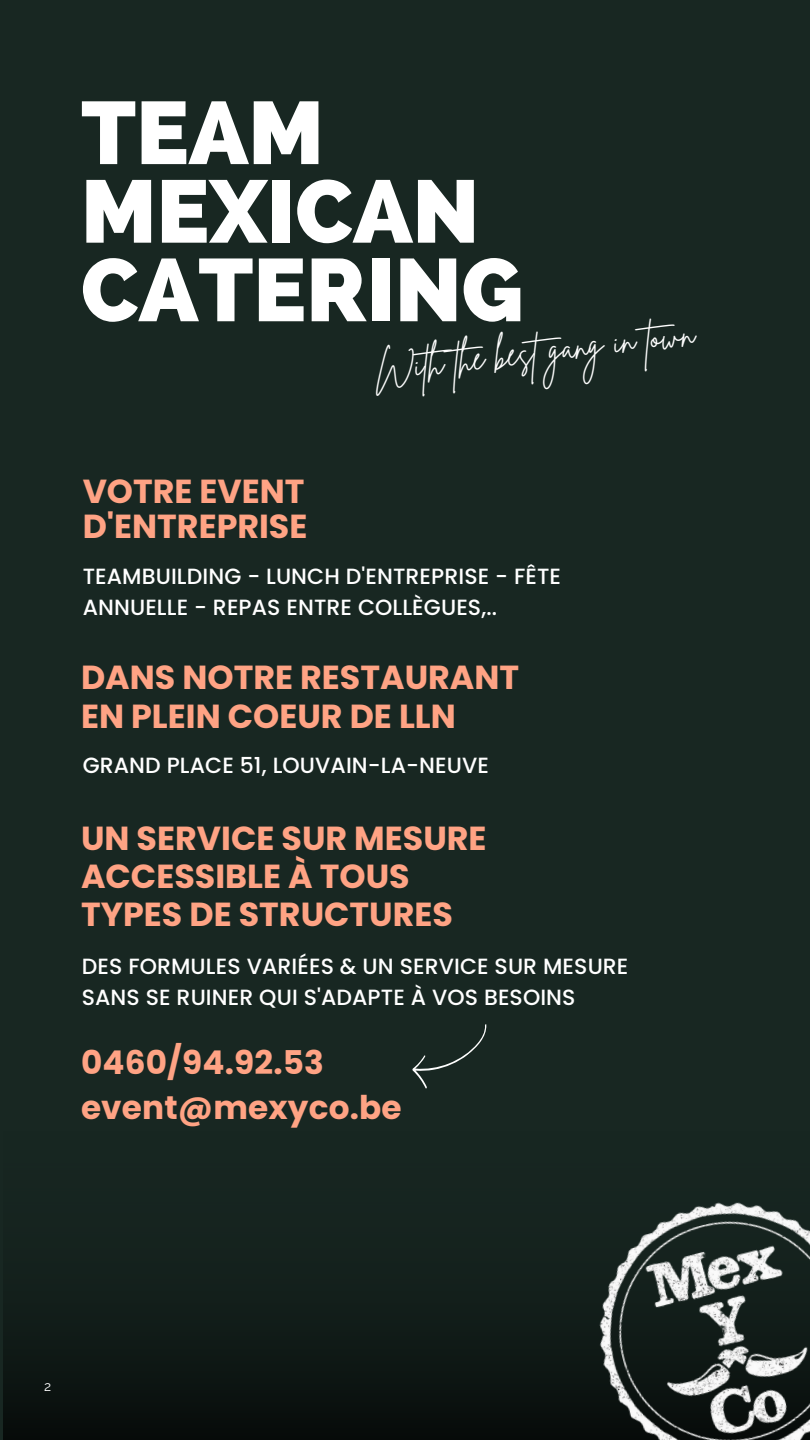
<style>
.page{position:relative;width:810px;height:1440px;background:#182722}
.page>*{position:absolute;margin:0;border:0;box-sizing:border-box;transform-origin:0 0}
.t1{font:800 88.4px "Raleway";color:#fff}
.t2{font:35.4px "Brittany Signature";color:#fff}
.t3{font:700 33.3px/35.7px "Poppins";color:#ffa384}
.t4{font:700 32.7px "Poppins";letter-spacing:.005em;color:#ffa384}
.t5{font:500 22px/30.8px "Poppins";letter-spacing:.005em;color:#fff}
.t6{font:13.6px "Raleway";color:#fff}
</style>
<div class="page">
<svg style="left:412px;top:1024px;width:75px;height:65px"></svg>
<img style="left:539px;top:1202px;width:271px;height:238px">
<p class="t1" style="left:81px;top:81px;width:244px">TEAM</p>
<p class="t1" style="left:81px;top:160px;width:400px">MEXICAN</p>
<p class="t1" style="left:81px;top:238px;width:444px">CATERING</p>
<p class="t2" style="left:371px;top:345px;width:324px;rotate:-6deg">With the best gang in town</p>
<p class="t3" style="left:83px;top:473px;width:226px">VOTRE EVENT<br>D'ENTREPRISE</p>
<p class="t5" style="left:83px;top:561px;width:480px">TEAMBUILDING - LUNCH D'ENTREPRISE - FÊTE<br>ANNUELLE - REPAS ENTRE COLLÈGUES,..</p>
<p class="t3" style="left:81px;top:659px;width:440px">DANS NOTRE RESTAURANT</p>
<p class="t3" style="left:81px;top:698px;width:376px">EN PLEIN COEUR DE LLN</p>
<p class="t5" style="left:83px;top:750px;width:408px">GRAND PLACE 51, LOUVAIN-LA-NEUVE</p>
<p class="t3" style="left:81px;top:820px;width:407px;line-height:37.8px">UN SERVICE SUR MESURE<br>ACCESSIBLE À TOUS</p>
<p class="t3" style="left:81px;top:896px;width:374px">TYPES DE STRUCTURES</p>
<p class="t5" style="left:82px;top:951px;width:548px">DES FORMULES VARIÉES &amp; UN SERVICE SUR MESURE<br>SANS SE RUINER QUI S'ADAPTE À VOS BESOINS</p>
<p class="t4" style="left:81px;top:1040px;width:244px">0460/94.92.53</p>
<p class="t4" style="left:81px;top:1085px;width:322px">event@mexyco.be</p>
<p class="t6" style="left:44px;top:1378px;width:9px">2</p>
</div>
